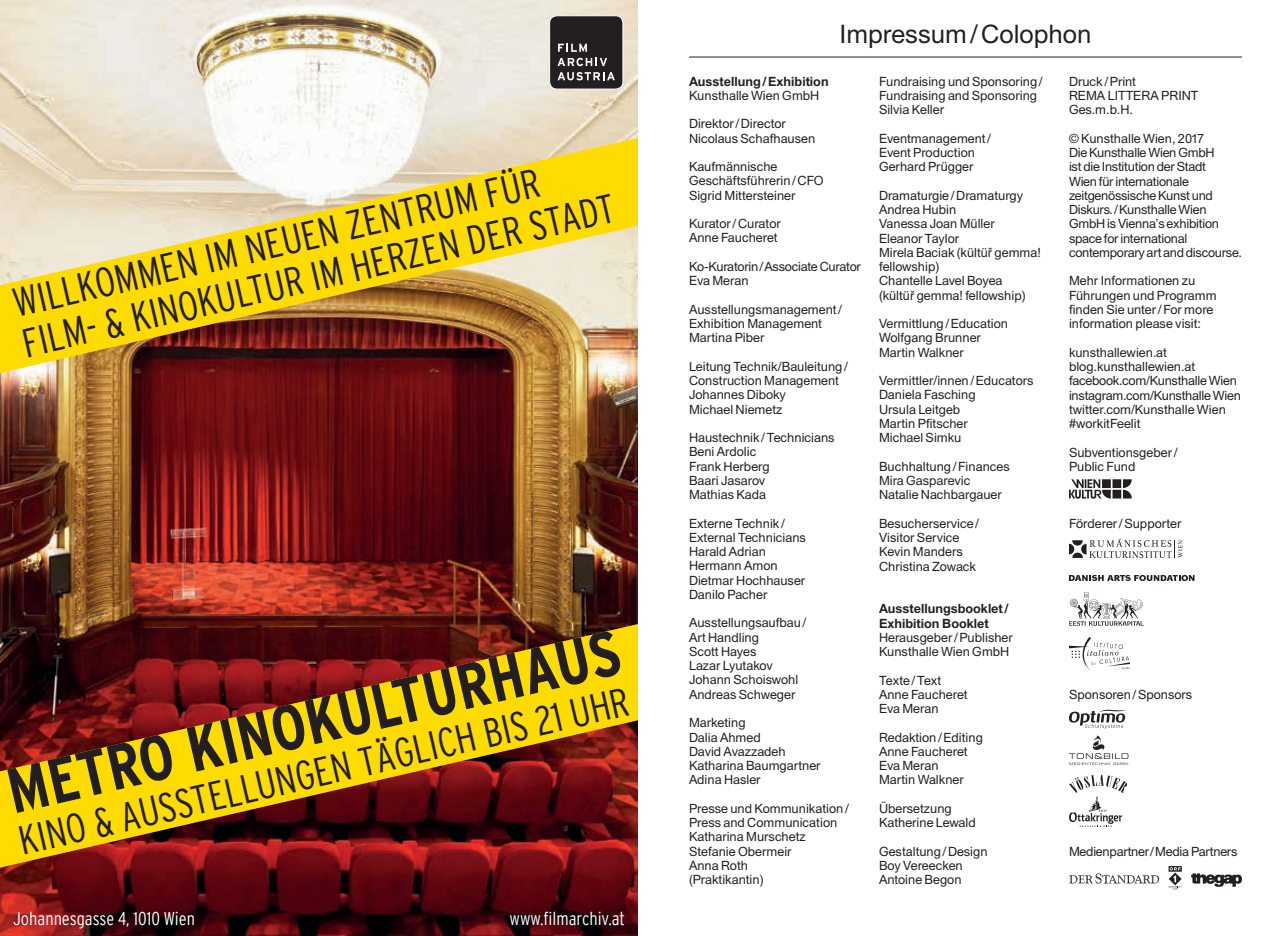
<style>
.page{position:relative;width:1276px;height:936px;background:#fff}
.page>*{position:absolute;margin:0;border:0;box-sizing:border-box;transform-origin:0 0}
.t1{font:700 condensed 64.5px "Interstate";color:#231f20}
.t2{font:300 condensed 40.5px/41.4px "Interstate";color:#231f20}
.t3{font:25.5px "Union";color:#231f20}
.t4{font:300 condensed 18.45px "Interstate";color:#fff}
.t5{font:12.75px/14.2px "Union";color:#231f20}
.t6{font:12.75px/14.2px "Union";letter-spacing:-.02em;color:#231f20}
.t7{font:700 12.75px/14.2px "Union";color:#231f20}
</style>
<div class="page">
<hr style="left:689px;top:57px;width:553px;height:1px;background:#231f20">
<svg style="left:1069px;top:479px;width:62px;height:19px"></svg>
<svg style="left:1069px;top:709px;width:58px;height:19px"></svg>
<svg style="left:1069px;top:735px;width:59px;height:30px"></svg>
<svg style="left:1069px;top:873px;width:90px;height:10px"></svg>
<svg style="left:1168px;top:866px;width:14px;height:23px"></svg>
<svg style="left:1191px;top:873px;width:51px;height:13px"></svg>
<svg style="left:1069px;top:592px;width:74px;height:33px"></svg>
<svg style="left:1069px;top:575px;width:125px;height:6px"></svg>
<svg style="left:1069px;top:637px;width:61px;height:33px"></svg>
<svg style="left:1069px;top:538px;width:113px;height:20px"></svg>
<svg style="left:1069px;top:774px;width:58px;height:53px"></svg>
<img style="left:0;top:0;width:638px;height:935px">
<svg style="left:0;top:624px;width:638px;height:243px;background:#9f600b"></svg>
<svg style="left:0;top:138px;width:638px;height:235px;background:#d9bb5a"></svg>
<div style="left:549px;top:16px;width:74px;height:73px;background:#231f20;border-radius:7px"></div>
<div style="left:549px;top:15px;width:74px;height:74px;border:1px solid #fff;border-radius:7px"></div>
<svg style="left:558px;top:44px;width:29px;height:8px"></svg>
<svg style="left:557px;top:72px;width:58px;height:8px"></svg>
<svg style="left:557px;top:58px;width:50px;height:8px"></svg>
<h2 class="t2" style="left:9px;top:283px;width:608px;rotate:-13deg">WILLKOMMEN IM NEUEN ZENTRUM FÜR<br>FILM- &amp; KINOKULTUR IM HERZEN DER STADT</h2>
<h1 class="t1" style="left:0;top:756px;width:628px;rotate:-13deg">METRO KINOKULTURHAUS</h1>
<h2 class="t2" style="left:15px;top:820px;width:626px;rotate:-13deg">KINO &amp; AUSSTELLUNGEN TÄGLICH BIS 21 UHR</h2>
<h3 class="t4" style="left:13px;top:908px;width:183px">Johannesgasse 4, 1010 Wien</h3>
<h3 class="t4" style="left:509px;top:908px;width:117px">www.filmarchiv.at</h3>
<h3 class="t3" style="left:839px;top:19px;width:253px">Impressum/Colophon</h3>
<p class="t7" style="left:689px;top:74px;width:141px">Ausstellung/Exhibition</p>
<p class="t5" style="left:689px;top:88px;width:132px">Kunsthalle Wien GmbH</p>
<p class="t5" style="left:689px;top:117px;width:128px">Direktor/Director<br>Nicolaus Schafhausen</p>
<p class="t5" style="left:689px;top:159px;width:136px">Kaufmännische<br>Geschäftsführerin/CFO<br>Sigrid Mittersteiner</p>
<p class="t5" style="left:689px;top:216px;width:93px">Kurator/Curator<br>Anne Faucheret</p>
<p class="t6" style="left:689px;top:259px;width:173px">Ko-Kuratorin/Associate Curator<br>Eva Meran</p>
<p class="t5" style="left:689px;top:302px;width:154px">Ausstellungsmanagement/<br>Exhibition Management<br>Martina Piber</p>
<p class="t5" style="left:689px;top:359px;width:160px">Leitung Technik/Bauleitung/<br>Construction Management<br>Johannes Diboky<br>Michael Niemetz</p>
<p class="t5" style="left:689px;top:430px;width:147px">Haustechnik/Technicians<br>Beni Ardolic<br>Frank Herberg<br>Baari Jasarov<br>Mathias Kada</p>
<p class="t5" style="left:689px;top:516px;width:118px">Externe Technik/<br>External Technicians<br>Harald Adrian<br>Hermann Amon<br>Dietmar Hochhauser<br>Danilo Pacher</p>
<p class="t5" style="left:689px;top:616px;width:119px">Ausstellungsaufbau/<br>Art Handling<br>Scott Hayes<br>Lazar Lyutakov<br>Johann Schoiswohl<br>Andreas Schweger</p>
<p class="t5" style="left:689px;top:715px;width:133px">Marketing<br>Dalia Ahmed<br>David Avazzadeh<br>Katharina Baumgartner<br>Adina Hasler</p>
<p class="t5" style="left:689px;top:801px;width:161px">Presse und Kommunikation/<br>Press and Communication<br>Katharina Murschetz<br>Stefanie Obermeir<br>Anna Roth<br>(Praktikantin)</p>
<p class="t5" style="left:879px;top:74px;width:165px">Fundraising und Sponsoring/<br>Fundraising and Sponsoring<br>Silvia Keller</p>
<p class="t5" style="left:879px;top:131px;width:114px">Eventmanagement/<br>Event Production<br>Gerhard Prügger</p>
<p class="t5" style="left:879px;top:188px;width:163px">Dramaturgie/Dramaturgy<br>Andrea Hubin<br>Vanessa Joan Müller<br>Eleanor Taylor<br>Mirela Baciak (kültüř gemma! fellowship)<br>Chantelle Lavel Boyea (kültüř gemma! fellowship)</p>
<p class="t5" style="left:879px;top:316px;width:130px">Vermittlung/Education<br>Wolfgang Brunner<br>Martin Walkner</p>
<p class="t5" style="left:879px;top:373px;width:156px">Vermittler/innen/Educators<br>Daniela Fasching<br>Ursula Leitgeb<br>Martin Pfitscher<br>Michael Simku</p>
<p class="t5" style="left:879px;top:459px;width:132px">Buchhaltung/Finances<br>Mira Gasparevic<br>Natalie Nachbargauer</p>
<p class="t5" style="left:879px;top:516px;width:102px">Besucherservice/<br>Visitor Service<br>Kevin Manders<br>Christina Zowack</p>
<p class="t7" style="left:879px;top:601px;width:131px">Ausstellungsbooklet/<br>Exhibition Booklet</p>
<p class="t5" style="left:879px;top:630px;width:135px">Herausgeber/Publisher<br>Kunsthalle Wien GmbH</p>
<p class="t5" style="left:879px;top:673px;width:90px">Texte/Text<br>Anne Faucheret<br>Eva Meran</p>
<p class="t5" style="left:879px;top:730px;width:105px">Redaktion/Editing<br>Anne Faucheret<br>Eva Meran<br>Martin Walkner</p>
<p class="t5" style="left:879px;top:801px;width:98px">Übersetzung<br>Katherine Lewald</p>
<p class="t5" style="left:879px;top:844px;width:110px">Gestaltung/Design<br>Boy Vereecken<br>Antoine Begon</p>
<p class="t5" style="left:1069px;top:74px;width:131px">Druck/Print<br>REMA LITTERA PRINT<br>Ges.m.b.H.</p>
<p class="t6" style="left:1069px;top:131px;width:174px">© Kunsthalle Wien, 2017<br>Die Kunsthalle Wien GmbH<br>ist die Institution der Stadt<br>Wien für internationale zeitgenössische Kunst und<br>Diskurs./Kunsthalle Wien<br>GmbH is Vienna’s exhibition space for international contemporary art and discourse.</p>
<p class="t5" style="left:1069px;top:274px;width:149px">Mehr Informationen zu<br>Führungen und Programm finden Sie unter/For more information please visit:</p>
<p class="t5" style="left:1069px;top:345px;width:174px">kunsthallewien.at blog.kunsthallewien.at facebook.com/Kunsthalle Wien instagram.com/Kunsthalle Wien twitter.com/Kunsthalle Wien #workitFeelit</p>
<p class="t5" style="left:1069px;top:445px;width:110px">Subventionsgeber/<br>Public Fund</p>
<p class="t5" style="left:1069px;top:516px;width:114px">Förderer/Supporter</p>
<p class="t5" style="left:1069px;top:687px;width:125px">Sponsoren/Sponsors</p>
<p class="t6" style="left:1069px;top:844px;width:170px">Medienpartner/Media Partners</p>
</div>
